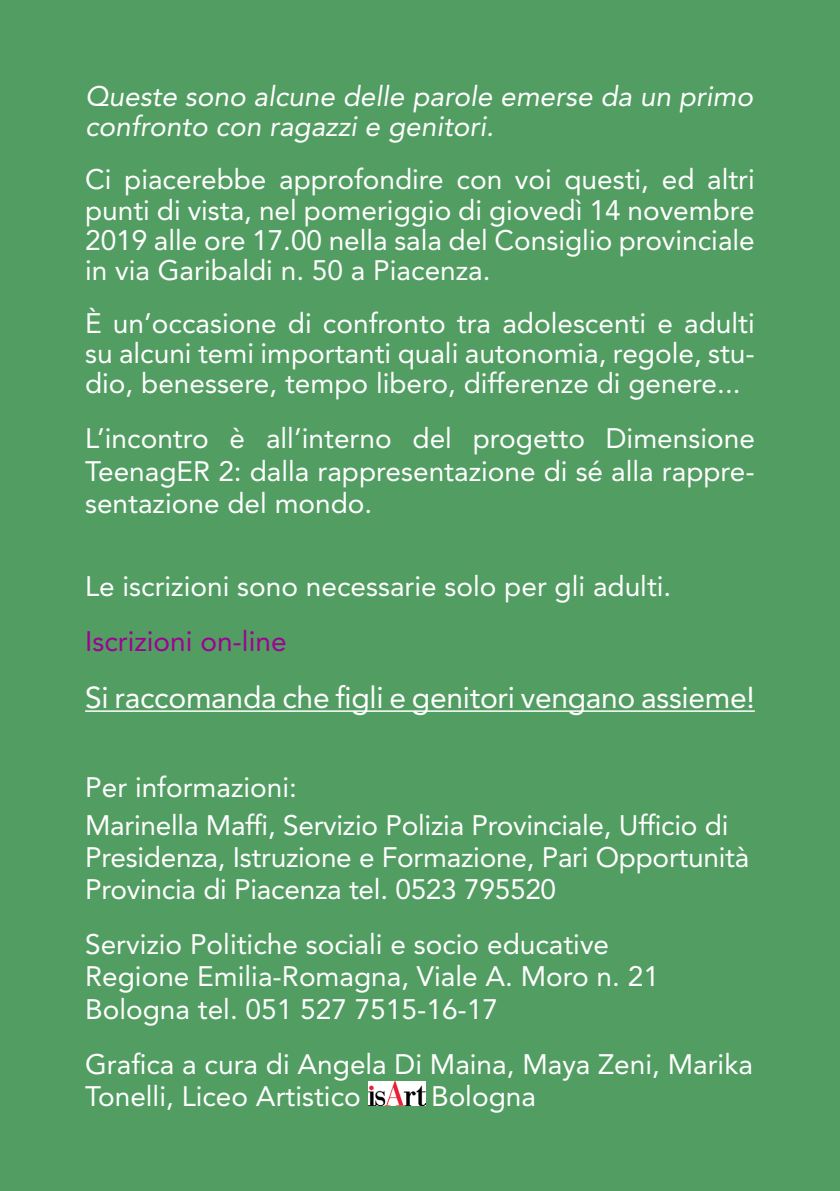
<style>
.page{position:relative;width:840px;height:1191px;background:#fff}
.page>*{position:absolute;margin:0;border:0;box-sizing:border-box;transform-origin:0 0}
.t1{font:30px "Avenir LT Std";letter-spacing:-.01em;color:#fff}
.List_Paragraph{font:28px/32.2px "Avenir LT Std";color:#fff;text-align:justify}
.List_Paragraph-2{font:italic 28px/30.2px "Avenir LT Std";color:#fff}
.t2{font:28px "Avenir LT Std";color:#9e0293}
</style>
<div class="page">
<div style="left:0;top:0;width:839px;height:1191px;background:#529d62"></div>
<img style="left:369px;top:1081px;width:56px;height:25px">
<hr style="left:85px;top:710px;width:669px;height:2px;background:#fff">
<p class="List_Paragraph-2" style="left:85px;top:82px;width:669px">Queste sono alcune delle parole emerse da un primo confronto con ragazzi e genitori.</p>
<p class="List_Paragraph" style="left:85px;top:165px;width:671px;line-height:30.2px">Ci piacerebbe approfondire con voi questi, ed altri punti di vista, nel pomeriggio di giovedì 14 novembre 2019 alle ore 17.00 nella sala del Consiglio provinciale in via Garibaldi n. 50 a Piacenza.</p>
<p class="List_Paragraph" style="left:85px;top:308px;width:670px;line-height:30.2px">È un’occasione di confronto tra adolescenti e adulti su alcuni temi importanti quali autonomia, regole, stu&shy;dio, benessere, tempo libero, differenze di genere...</p>
<p class="List_Paragraph" style="left:85px;top:423px;width:671px">L’incontro è all’interno del progetto Dimensione TeenagER 2: dalla rappresentazione di sé alla rappre&shy;sentazione del mondo.</p>
<p class="List_Paragraph" style="left:85px;top:570px;width:587px">Le iscrizioni sono necessarie solo per gli adulti.</p>
<p class="t2" style="left:85px;top:625px;width:203px">Iscrizioni on-line</p>
<p class="t1" style="left:85px;top:680px;width:670px">Si raccomanda che figli e genitori vengano assieme!</p>
<p class="List_Paragraph" style="left:85px;top:771px;width:213px">Per informazioni:</p>
<p class="List_Paragraph" style="left:85px;top:809px;width:665px;text-align:left">Marinella Maffi, Servizio Polizia Provinciale, Ufficio di<br>Presidenza, Istruzione e Formazione, Pari Opportunità<br>Provincia di Piacenza tel. 0523 795520</p>
<p class="List_Paragraph" style="left:85px;top:928px;width:575px;text-align:left">Servizio Politiche sociali e socio educative<br>Regione Emilia-Romagna, Viale A. Moro n. 21<br>Bologna tel. 051 527 7515-16-17</p>
<p class="List_Paragraph" style="left:85px;top:1048px;width:669px">Grafica a cura di Angela Di Maina, Maya Zeni, Marika<br>Tonelli, Liceo Artistico</p>
<p class="List_Paragraph" style="left:431px;top:1080px;width:106px">Bologna</p>
</div>
